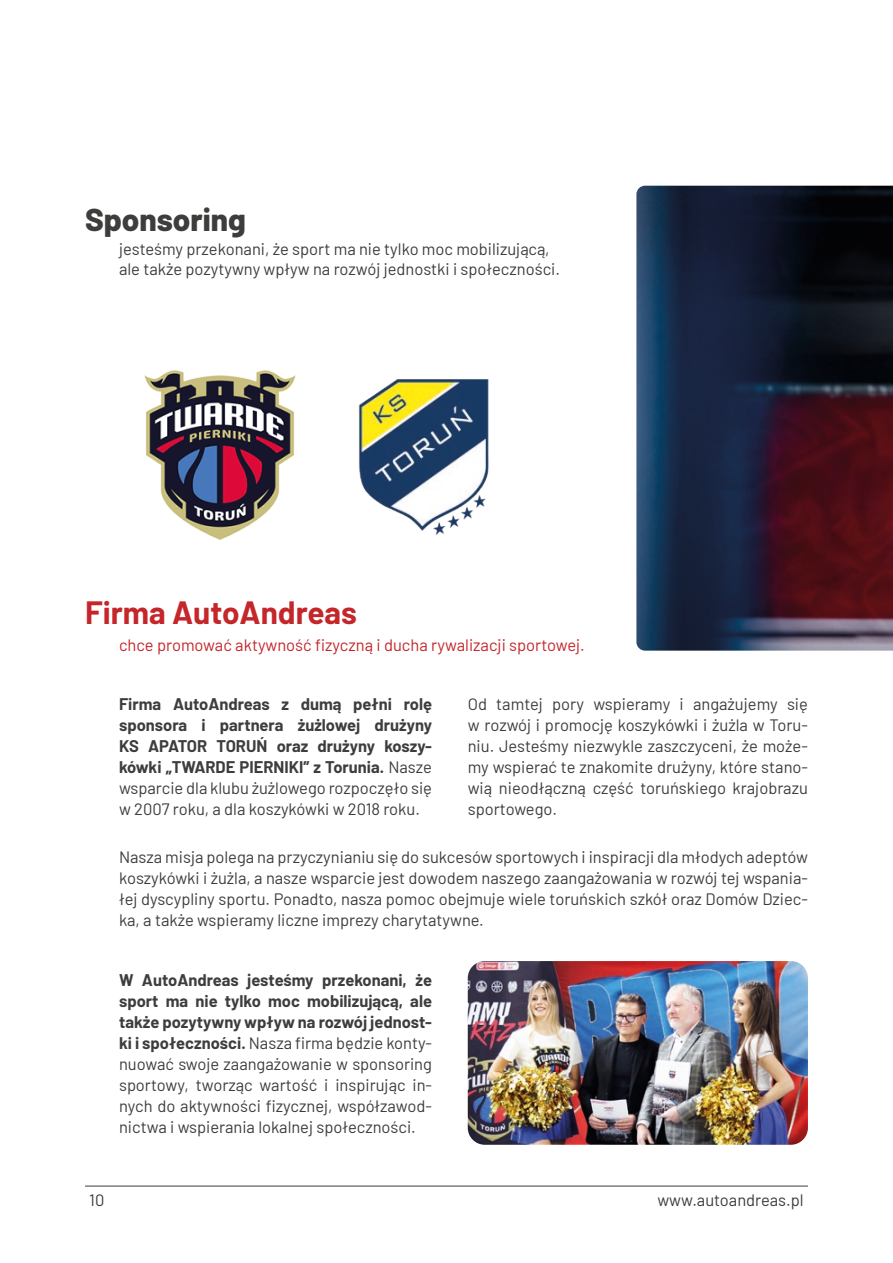
<style>
.page{position:relative;width:893px;height:1263px;background:#fff}
.page>*{position:absolute;margin:0;border:0;box-sizing:border-box;transform-origin:0 0}
.t1{font:700 31.5px "Barlow";color:#c4262a}
.t2{font:800 31.5px "Barlow";color:#3d3d3c}
.t3{font:16.5px/21px "Barlow";color:#3d3d3c;text-align:justify}
.t4{font:700 16.5px/21px "Barlow";color:#3d3d3c;text-align:justify}
.t5{font:16.5px "Barlow";color:#c4262a}
.s1{font-weight:400}
.s2{font-weight:700}
</style>
<div class="page">
<hr style="left:85px;top:1186px;width:723px;height:1px;background:#3d3d3c">
<img style="left:636px;top:186px;width:257px;height:465px">
<img style="left:144px;top:370px;width:152px;height:171px">
<img style="left:359px;top:379px;width:130px;height:156px">
<img style="left:468px;top:961px;width:340px;height:184px">
<h1 class="t2" style="left:85px;top:197px;width:162px">Sponsoring</h1>
<p class="t3" style="left:119px;top:238px;width:442px;line-height:19.8px">jesteśmy przekonani, że sport ma nie tylko moc mobilizującą, ale także pozytywny wpływ na rozwój jednostki i społeczności.</p>
<h1 class="t1" style="left:85px;top:589px;width:273px">Firma AutoAndreas</h1>
<p class="t5" style="left:119px;top:633px;width:467px">chce promować aktywność fizyczną i ducha rywalizacji sportowej.</p>
<p class="t4" style="left:119px;top:692px;width:314px">Firma AutoAndreas z dumą pełni rolę sponsora i partnera żużlowej drużyny KS APATOR TORUŃ oraz drużyny koszy&shy;kówki „TWARDE PIERNIKI” z Torunia. <span class="s1">Nasze wsparcie dla klubu żużlowego rozpoczęło się w 2007 roku, a dla koszykówki w 2018 roku.</span></p>
<p class="t3" style="left:468px;top:692px;width:342px">Od tamtej pory wspieramy i angażujemy się w rozwój i promocję koszykówki i żużla w Toru&shy;niu. Jesteśmy niezwykle zaszczyceni, że może&shy;my wspierać te znakomite drużyny, które stano&shy;wią nieodłączną część toruńskiego krajobrazu sportowego.</p>
<p class="t3" style="left:119px;top:845px;width:690px">Nasza misja polega na przyczynianiu się do sukcesów sportowych i inspiracji dla młodych adeptów koszykówki i żużla, a nasze wsparcie jest dowodem naszego zaangażowania w rozwój tej wspania&shy;łej dyscypliny sportu. Ponadto, nasza pomoc obejmuje wiele toruńskich szkół oraz Domów Dziec&shy;ka, a także wspieramy liczne imprezy charytatywne.</p>
<p class="t3" style="left:119px;top:968px;width:314px"><span class="s2">W AutoAndreas jesteśmy przekonani, że sport ma nie tylko moc mobilizującą, ale także pozytywny wpływ na rozwój jednost&shy;ki i społeczności.</span> Nasza firma będzie konty&shy;nuować swoje zaangażowanie w sponsoring sportowy, tworząc wartość i inspirując in&shy;nych do aktywności fizycznej, współzawod&shy;nictwa i wspierania lokalnej społeczności.</p>
<p class="t3" style="left:89px;top:1188px;width:17px">10</p>
<p class="t3" style="left:657px;top:1188px;width:148px">www.autoandreas.pl</p>
</div>
